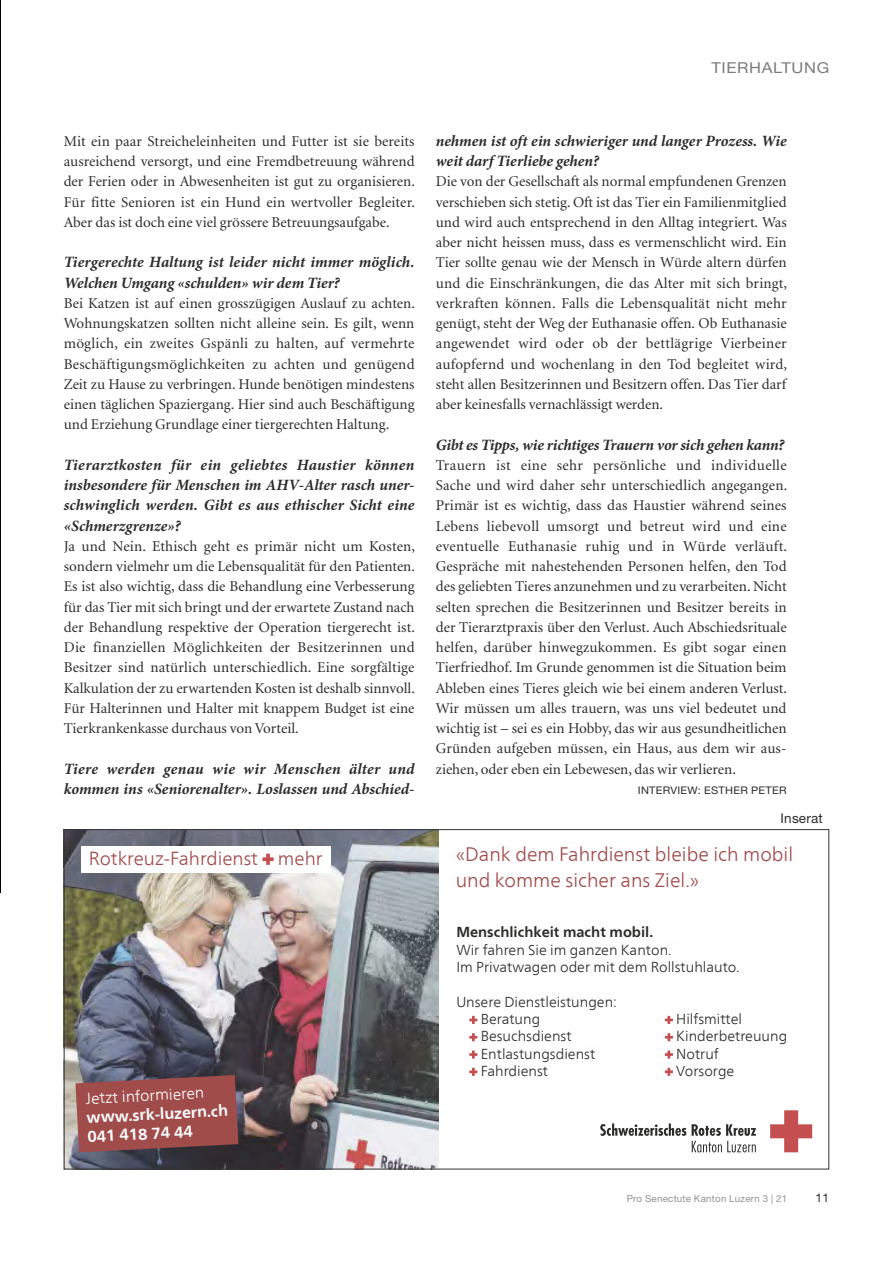
<style>
.page{position:relative;width:893px;height:1263px;background:#fff}
.page>*{position:absolute;margin:0;border:0;box-sizing:border-box;transform-origin:0 0}
.t1{font:300 19.5px/25.5px "Frutiger Neue LT Com";color:#a04c4b}
.t2{font:300 18.9px "Frutiger Neue LT Com";color:#a04c4b}
.t3{font:italic 700 15.75px/20.2px "Minion Pro";color:#2c2c2b}
.t4{font:700 15.75px/19px "Frutiger Neue LT Com";color:#fefefe}
.t5{font:300 15.75px "Frutiger Neue LT Com";color:#fefefe}
.t6{font:15px/20.2px "Minion";color:#2c2c2b;text-align:justify}
.t7{font:15px "Helvetica Neue LT Std";letter-spacing:.04em;color:#7b7b7a;scale:1.1 1}
.t8{font:300 14.4px/17.2px "Frutiger Neue LT Com";color:#2c2c2b}
.t9{font:700 14.4px "Frutiger Neue LT Com";color:#2c2c2b}
.t10{font:13.5px "Helvetica Neue LT Std";letter-spacing:.015em;color:#2c2c2b}
.t11{font:12px "Helvetica Neue LT Std";color:#2c2c2b}
.t12{font:10.5px "Helvetica Neue LT Std";letter-spacing:.025em;color:#2c2c2b;scale:1.05 1}
.t13{font:9.75px "Helvetica Neue LT Std";letter-spacing:.025em;color:#919291}
</style>
<div class="page">
<img style="left:66px;top:831px;width:372px;height:336px">
<svg style="left:770px;top:1110px;width:42px;height:42px"></svg>
<svg style="left:600px;top:1123px;width:86px;height:13px"></svg>
<svg style="left:692px;top:1124px;width:64px;height:28px"></svg>
<svg style="left:75px;top:1075px;width:163px;height:77px;background:#964c4d"></svg>
<div style="left:81px;top:847px;width:249px;height:26px;background:#fefefe"></div>
<svg style="left:262px;top:854px;width:12px;height:11px"></svg>
<svg style="left:469px;top:1016px;width:8px;height:8px"></svg>
<svg style="left:469px;top:1033px;width:8px;height:8px"></svg>
<svg style="left:469px;top:1050px;width:8px;height:8px"></svg>
<svg style="left:469px;top:1068px;width:8px;height:8px"></svg>
<svg style="left:665px;top:1016px;width:8px;height:8px"></svg>
<svg style="left:665px;top:1033px;width:8px;height:8px"></svg>
<svg style="left:665px;top:1050px;width:8px;height:8px"></svg>
<svg style="left:665px;top:1068px;width:8px;height:8px"></svg>
<img style="left:0;top:1px;width:1px;height:447px">
<hr style="left:0;top:448px;width:1px;height:444px;background:#060603">
<hr style="left:0;top:617px;width:1px;height:646px;background:#c54626">
<p class="t7" style="left:711px;top:59px;width:109px">TIERHALTUNG</p>
<p class="t6" style="left:64px;top:131px;width:353px">Mit ein paar Streicheleinheiten und Futter ist sie bereits ausreichend versorgt, und eine Fremdbetreuung während der Ferien oder in Abwesenheiten ist gut zu organisieren.<br>Für fitte Senioren ist ein Hund ein wertvoller Begleiter.<br>Aber das ist doch eine viel grössere Betreuungsaufgabe.</p>
<p class="t3" style="left:64px;top:252px;width:352px">Tiergerechte Haltung ist leider nicht immer möglich.<br>Welchen Umgang «schulden» wir dem Tier?</p>
<p class="t6" style="left:64px;top:293px;width:353px">Bei Katzen ist auf einen grosszügigen Auslauf zu achten.<br>Wohnungskatzen sollten nicht alleine sein. Es gilt, wenn möglich, ein zweites Gspänli zu halten, auf vermehrte Beschäftigungsmöglichkeiten zu achten und genügend Zeit zu Hause zu verbringen. Hunde benötigen mindestens einen täglichen Spaziergang. Hier sind auch Beschäftigung und Erziehung Grundlage einer tiergerechten Haltung.</p>
<p class="t3" style="left:64px;top:454px;width:352px;text-align:justify">Tierarztkosten für ein geliebtes Haustier können insbesondere für Menschen im AHV-Alter rasch uner&shy;schwinglich werden. Gibt es aus ethischer Sicht eine «Schmerzgrenze»?</p>
<p class="t6" style="left:64px;top:536px;width:353px">Ja und Nein. Ethisch geht es primär nicht um Kosten, sondern vielmehr um die Lebensqualität für den Patienten.<br>Es ist also wichtig, dass die Behandlung eine Verbesserung für das Tier mit sich bringt und der erwartete Zustand nach der Behandlung respektive der Operation tiergerecht ist.<br>Die finanziellen Möglichkeiten der Besitzerinnen und Besitzer sind natürlich unterschiedlich. Eine sorgfältige Kalkulation der zu erwartenden Kosten ist deshalb sinnvoll.<br>Für Halterinnen und Halter mit knappem Budget ist eine Tierkrankenkasse durchaus von Vorteil.</p>
<p class="t3" style="left:64px;top:758px;width:352px">Tiere werden genau wie wir Menschen älter und kommen ins «Seniorenalter». Loslassen und Abschied-</p>
<p class="t3" style="left:436px;top:130px;width:352px">nehmen ist oft ein schwieriger und langer Prozess. Wie weit darf Tierliebe gehen?</p>
<p class="t6" style="left:436px;top:172px;width:353px">Die von der Gesellschaft als normal empfundenen Grenzen verschieben sich stetig. Oft ist das Tier ein Familienmitglied und wird auch entsprechend in den Alltag integriert. Was aber nicht heissen muss, dass es vermenschlicht wird. Ein Tier sollte genau wie der Mensch in Würde altern dürfen und die Einschränkungen, die das Alter mit sich bringt, verkraften können. Falls die Lebensqualität nicht mehr genügt, steht der Weg der Euthanasie offen. Ob Euthanasie angewendet wird oder ob der bettlägrige Vierbeiner aufopfernd und wochenlang in den Tod begleitet wird, steht allen Besitzerinnen und Besitzern offen. Das Tier darf aber keinesfalls vernachlässigt werden.</p>
<p class="t3" style="left:436px;top:434px;width:350px">Gibt es Tipps, wie richtiges Trauern vor sich gehen kann?</p>
<p class="t6" style="left:436px;top:455px;width:353px">Trauern ist eine sehr persönliche und individuelle Sache und wird daher sehr unterschiedlich angegangen.<br>Primär ist es wichtig, dass das Haustier während seines Lebens liebevoll umsorgt und betreut wird und eine eventuelle Euthanasie ruhig und in Würde verläuft.<br>Gespräche mit nahestehenden Personen helfen, den Tod des geliebten Tieres anzunehmen und zu verarbeiten. Nicht selten sprechen die Besitzerinnen und Besitzer bereits in der Tierarztpraxis über den Verlust. Auch Abschiedsrituale helfen, darüber hinwegzukommen. Es gibt sogar einen Tierfriedhof. Im Grunde genommen ist die Situation beim Ableben eines Tieres gleich wie bei einem anderen Verlust.<br>Wir müssen um alles trauern, was uns viel bedeutet und wichtig ist – sei es ein Hobby, das wir aus gesundheitlichen Gründen aufgeben müssen, ein Haus, aus dem wir aus&shy;ziehen, oder eben ein Lebewesen, das wir verlieren.</p>
<p class="t12" style="left:638px;top:784px;width:143px">INTERVIEW: ESTHER PETER</p>
<p class="t10" style="left:781px;top:810px;width:44px">Inserat</p>
<p class="t2" style="left:89px;top:847px;width:235px">Rotkreuz-Fahrdienst mehr</p>
<h1 class="t1" style="left:456px;top:841px;width:339px">«Dank dem Fahrdienst bleibe ich mobil und komme sicher ans Ziel.»</h1>
<p class="t9" style="left:456px;top:924px;width:198px">Menschlichkeit macht mobil.</p>
<p class="t8" style="left:456px;top:941px;width:285px">Wir fahren Sie im ganzen Kanton.<br>Im Privatwagen oder mit dem Rollstuhlauto.</p>
<p class="t8" style="left:481px;top:993px;width:138px;text-indent:-24px">Unsere Dienstleistungen:<br>Beratung<br>Besuchsdienst<br>Entlastungsdienst<br>Fahrdienst</p>
<p class="t8" style="left:676px;top:1010px;width:112px">Hilfsmittel<br>Kinderbetreuung<br>Notruf<br>Vorsorge</p>
<p class="t5" style="left:85px;top:1089px;width:120px;rotate:-3deg">Jetzt informieren</p>
<p class="t4" style="left:86px;top:1108px;width:143px;rotate:-3deg">www.srk-luzern.ch<br>041 418 74 44</p>
<p class="t13" style="left:627px;top:1193px;width:162px">Pro Senectute Kanton Luzern 3 | 21</p>
<p class="t11" style="left:815px;top:1191px;width:15px">11</p>
</div>
